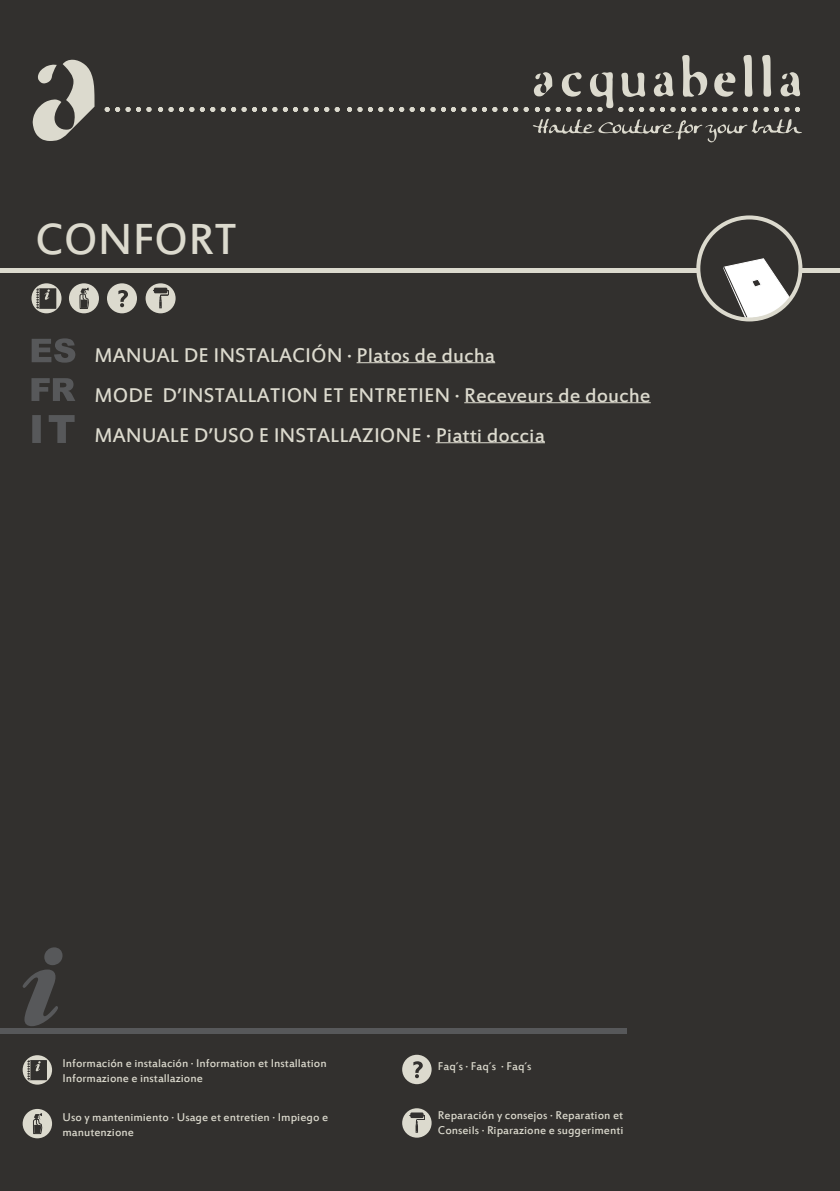
<style>
.page{position:relative;width:840px;height:1191px;background:#fff}
.page>*{position:absolute;margin:0;border:0;box-sizing:border-box;transform-origin:0 0}
.t1{font:48px "Estrangelo Edessa";color:#dcdace}
.t2{font:22px/40px "Estrangelo Edessa";color:#dcdace}
.t3{font:12.4px/15px "Estrangelo Edessa";color:#dcdace}
</style>
<div class="page">
<div style="left:0;top:0;width:839px;height:1191px;background:#32302e"></div>
<hr style="left:0;top:268px;width:839px;height:4px;background:#dcdace">
<div style="left:698px;top:215px;width:102px;height:102px;background:#32302e;border-radius:50%"></div>
<svg style="left:722px;top:258px;width:68px;height:62px"></svg>
<div style="left:696px;top:215px;width:106px;height:106px;border:4px solid #dcdace;border-radius:50%"></div>
<svg style="left:33px;top:59px;width:61px;height:82px;background:#828079"></svg>
<svg style="left:31px;top:283px;width:30px;height:30px"></svg>
<div style="left:69px;top:283px;width:30px;height:30px;background:#dcdace;border-radius:50%"></div>
<div style="left:107px;top:283px;width:30px;height:30px;background:#dcdace;border-radius:50%"></div>
<svg style="left:145px;top:283px;width:30px;height:30px"></svg>
<svg style="left:153px;top:290px;width:15px;height:18px"></svg>
<div style="left:154px;top:288px;width:13px;height:5px;background:#32302e;border-radius:2px"></div>
<svg style="left:118px;top:290px;width:10px;height:17px"></svg>
<div style="left:402px;top:1108px;width:29px;height:29px;background:#dcdace;border-radius:50%"></div>
<svg style="left:409px;top:1115px;width:15px;height:17px"></svg>
<div style="left:410px;top:1112px;width:13px;height:6px;background:#32302e;border-radius:2px"></div>
<div style="left:23px;top:1109px;width:29px;height:29px;background:#dcdace;border-radius:50%"></div>
<div style="left:32px;top:1113px;width:110px;height:64px;background:#32302e"></div>
<div style="left:402px;top:1054px;width:29px;height:30px;background:#dcdace;border-radius:50%"></div>
<svg style="left:413px;top:1061px;width:9px;height:17px"></svg>
<svg style="left:23px;top:1055px;width:29px;height:29px"></svg>
<svg style="left:27px;top:1060px;width:20px;height:20px"></svg>
<svg style="left:23px;top:947px;width:39px;height:79px;background:#424141"></svg>
<div style="left:0;top:1028px;width:626px;height:6px;background:#57585a"></div>
<hr style="left:356px;top:362px;width:139px;height:1px;background:#dcdace">
<hr style="left:464px;top:402px;width:186px;height:1px;background:#dcdace">
<hr style="left:435px;top:442px;width:109px;height:1px;background:#dcdace">
<svg style="left:32px;top:288px;width:57px;height:75px;background:#4f4e4b"></svg>
<svg style="left:32px;top:415px;width:43px;height:28px"></svg>
<svg style="left:31px;top:378px;width:44px;height:23px"></svg>
<svg style="left:532px;top:119px;width:269px;height:23px;background:#4d4b47"></svg>
<svg style="left:713px;top:72px;width:22px;height:25px"></svg>
<svg style="left:743px;top:55px;width:9px;height:42px"></svg>
<svg style="left:761px;top:55px;width:9px;height:42px"></svg>
<svg style="left:780px;top:72px;width:19px;height:24px"></svg>
<svg style="left:712px;top:107px;width:14px;height:5px"></svg>
<svg style="left:732px;top:107px;width:25px;height:5px"></svg>
<svg style="left:763px;top:107px;width:15px;height:5px"></svg>
<svg style="left:784px;top:107px;width:15px;height:5px"></svg>
<svg style="left:368px;top:107px;width:4px;height:5px"></svg>
<svg style="left:179px;top:107px;width:15px;height:5px"></svg>
<svg style="left:378px;top:107px;width:15px;height:5px"></svg>
<svg style="left:200px;top:107px;width:15px;height:5px"></svg>
<svg style="left:399px;top:107px;width:15px;height:5px"></svg>
<svg style="left:221px;top:107px;width:4px;height:5px"></svg>
<svg style="left:420px;top:107px;width:15px;height:5px"></svg>
<svg style="left:231px;top:107px;width:15px;height:5px"></svg>
<svg style="left:441px;top:107px;width:14px;height:5px"></svg>
<svg style="left:252px;top:107px;width:25px;height:5px"></svg>
<svg style="left:283px;top:107px;width:4px;height:5px"></svg>
<svg style="left:461px;top:107px;width:25px;height:5px"></svg>
<svg style="left:293px;top:107px;width:15px;height:5px"></svg>
<svg style="left:105px;top:107px;width:15px;height:5px"></svg>
<svg style="left:492px;top:107px;width:15px;height:5px"></svg>
<svg style="left:314px;top:107px;width:4px;height:5px"></svg>
<svg style="left:126px;top:107px;width:4px;height:5px"></svg>
<svg style="left:513px;top:55px;width:193px;height:57px;background:#54524e"></svg>
<svg style="left:324px;top:107px;width:15px;height:5px"></svg>
<svg style="left:136px;top:107px;width:15px;height:5px"></svg>
<svg style="left:347px;top:107px;width:15px;height:5px"></svg>
<svg style="left:158px;top:107px;width:15px;height:5px"></svg>
<h1 class="t1" style="left:35px;top:216px;width:204px">CONFORT</h1>
<h2 class="t2" style="left:94px;top:336px;width:557px">MANUAL DE INSTALACIÓN · Platos de ducha<br>MODE D’INSTALLATION ET ENTRETIEN · Receveurs de douche<br>MANUALE D’USO E INSTALLAZIONE · Piatti doccia</h2>
<p class="t3" style="left:62px;top:1056px;width:265px">Información e instalación · Information et Installation<br>Informazione e installazione</p>
<p class="t3" style="left:62px;top:1110px;width:267px">Uso y mantenimiento · Usage et entretien · Impiego e manutenzione</p>
<p class="t3" style="left:437px;top:1059px;width:95px">Faq´s · Faq´s · Faq´s</p>
<p class="t3" style="left:437px;top:1108px;width:187px">Reparación y consejos · Reparation et<br>Conseils · Riparazione e suggerimenti</p>
</div>
